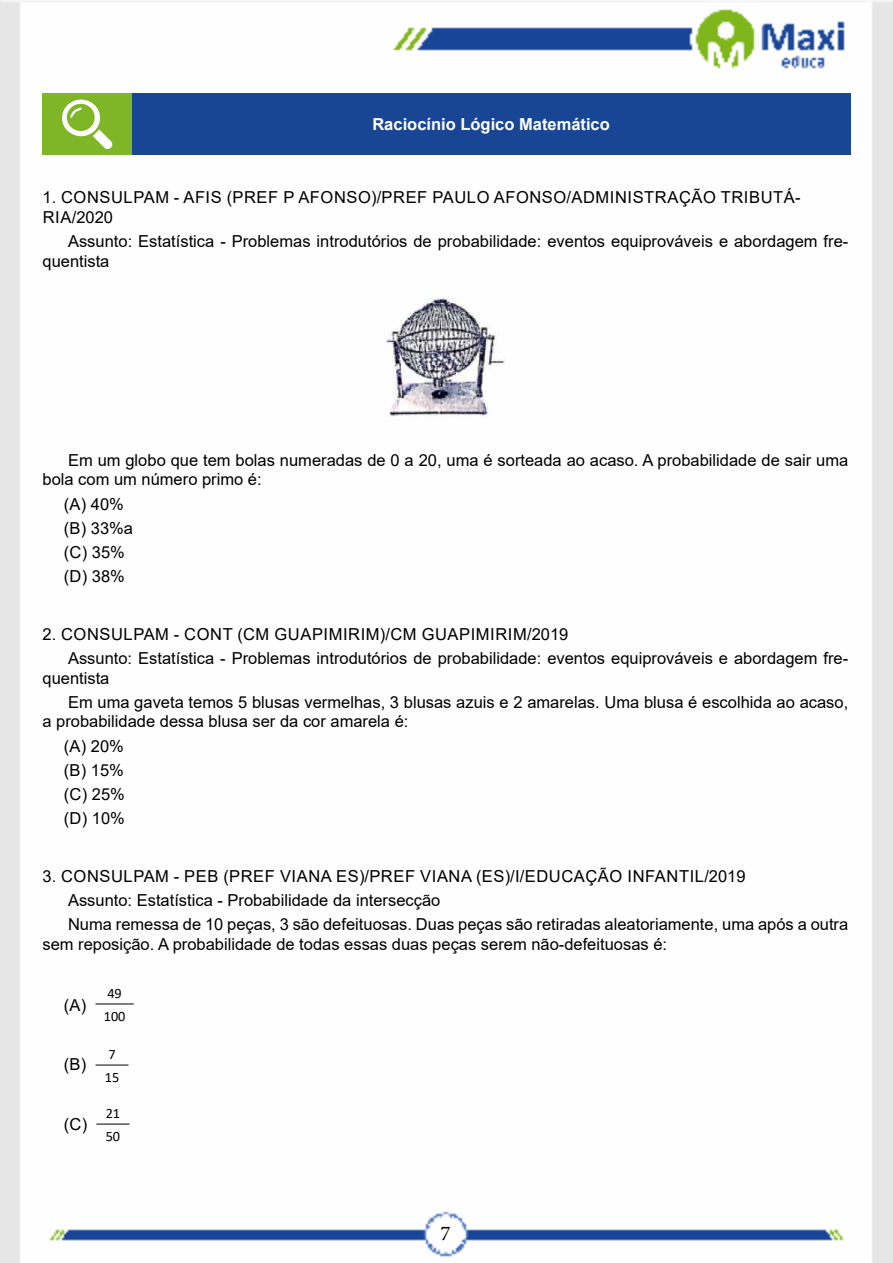
<style>
.page{position:relative;width:893px;height:1263px;background:#fff}
.page>*{position:absolute;margin:0;border:0;box-sizing:border-box;transform-origin:0 0}
.t1{font:21px "Minion Pro";color:#000}
.t2{font:16.5px/24px "Arial";color:#000}
.t3{font:16.5px/19.8px "Arial";letter-spacing:.035em;color:#000}
.t4{font:700 16.5px "Arial";color:#fff}
.t5{font:14.25px/22.6px "Calibri";color:#000}
</style>
<div class="page">
<img style="left:0;top:0;width:893px;height:1263px">
<div style="left:43px;top:94px;width:89px;height:61px;background:#7fb628"></div>
<div style="left:132px;top:94px;width:718px;height:61px;background:#184695"></div>
<svg style="left:62px;top:100px;width:51px;height:49px"></svg>
<img style="left:387px;top:298px;width:117px;height:119px">
<hr style="left:96px;top:1003px;width:38px;height:1px;background:#000">
<hr style="left:96px;top:1065px;width:33px;height:1px;background:#000">
<hr style="left:96px;top:1124px;width:33px;height:1px;background:#000">
<p class="t4" style="left:372px;top:113px;width:239px">Raciocínio Lógico Matemático</p>
<p class="t3" style="left:43px;top:187px;width:760px">1. CONSULPAM - AFIS (PREF P AFONSO)/PREF PAULO AFONSO/ADMINISTRAÇÃO TRIBUTÁ-<br>RIA/2020</p>
<p class="t2" style="left:43px;top:231px;width:807px;line-height:19.8px;text-indent:26px">Assunto: Estatística - Problemas introdutórios de probabilidade: eventos equiprováveis e abordagem fre&shy;quentista</p>
<p class="t2" style="left:43px;top:450px;width:807px;line-height:19.8px;text-indent:26px">Em um globo que tem bolas numeradas de 0 a 20, uma é sorteada ao acaso. A probabilidade de sair uma bola com um número primo é:</p>
<p class="t2" style="left:64px;top:492px;width:71px">(A) 40% (B) 33%a (C) 35% (D) 38%</p>
<p class="t2" style="left:68px;top:622px;width:782px;text-indent:-26px">2. CONSULPAM - CONT (CM GUAPIMIRIM)/CM GUAPIMIRIM/2019<br>Assunto: Estatística - Problemas introdutórios de probabilidade: eventos equiprováveis e abordagem fre-</p>
<p class="t2" style="left:68px;top:666px;width:782px;text-indent:-26px">quentista<br>Em uma gaveta temos 5 blusas vermelhas, 3 blusas azuis e 2 amarelas. Uma blusa é escolhida ao acaso,</p>
<p class="t2" style="left:64px;top:709px;width:346px;text-indent:-21px">a probabilidade dessa blusa ser da cor amarela é: (A) 20%<br>(B) 15%<br>(C) 25%<br>(D) 10%</p>
<p class="t2" style="left:68px;top:864px;width:782px;text-indent:-26px">3. CONSULPAM - PEB (PREF VIANA ES)/PREF VIANA (ES)/I/EDUCAÇÃO INFANTIL/2019<br>Assunto: Estatística - Probabilidade da intersecção<br>Numa remessa de 10 peças, 3 são defeituosas. Duas peças são retiradas aleatoriamente, uma após a outra</p>
<p class="t2" style="left:42px;top:932px;width:626px">sem reposição. A probabilidade de todas essas duas peças serem não-defeituosas é:</p>
<p class="t2" style="left:64px;top:993px;width:24px">(A)</p>
<p class="t5" style="left:104px;top:981px;width:23px">49<br>100</p>
<p class="t2" style="left:64px;top:1052px;width:24px">(B)</p>
<p class="t5" style="left:105px;top:1043px;width:16px">7<br>15</p>
<p class="t2" style="left:64px;top:1112px;width:25px">(C)</p>
<p class="t5" style="left:106px;top:1102px;width:16px">21<br>50</p>
<p class="t1" style="left:440px;top:1219px;width:12px">7</p>
</div>
